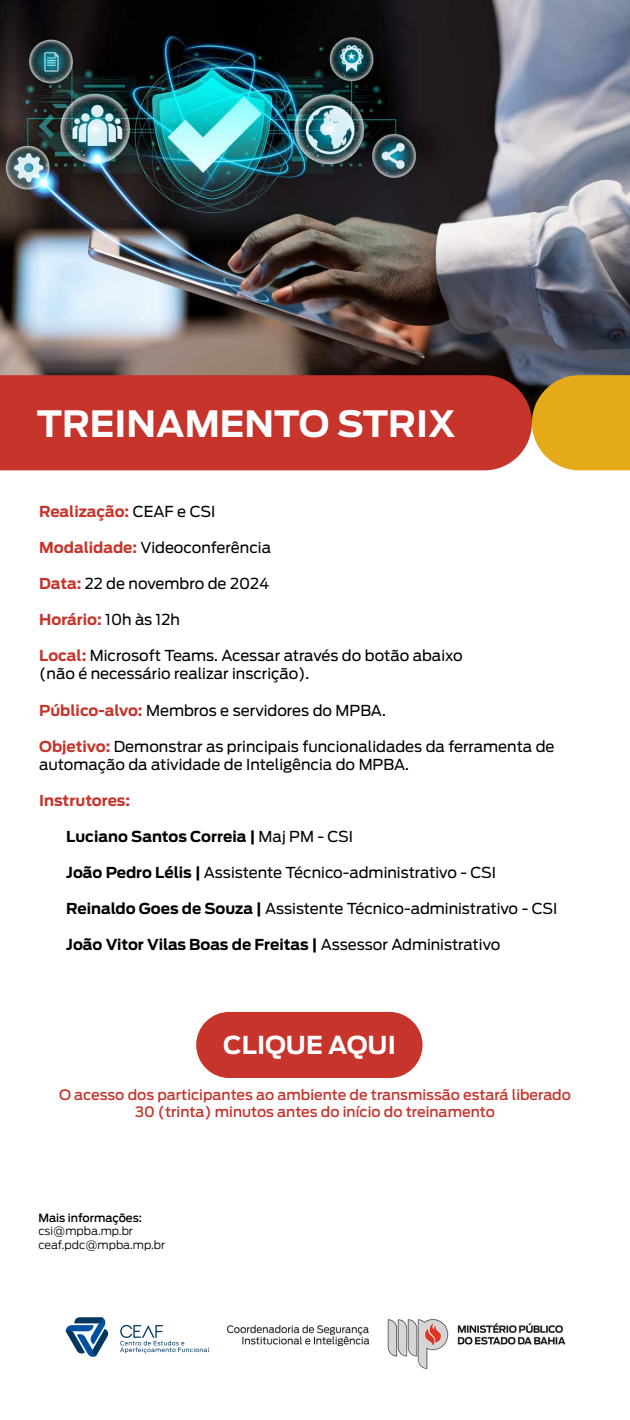
<style>
.page{position:relative;width:630px;height:1420px;background:#fff}
.page>*{position:absolute;margin:0;border:0;box-sizing:border-box;transform-origin:0 0}
.t1{font:700 36px "Antenna";color:#fff}
.t2{font:700 24.53px "Antenna";color:#fff}
.t3{font:15px/18px "Antenna";color:#000}
.t4{font:700 15px "Antenna";color:#000}
.t5{font:700 15px "Antenna";color:#c6342c}
.t6{font:500 14.25px/17.1px "Antenna";color:#c6342c;text-align:center}
.t7{font:300 11.25px/13.5px "Antenna";color:#000}
.t8{font:500 11.25px "Antenna";color:#000}
.s1{font-weight:400;color:#000}
.s2{font-weight:700;color:#c6342c}
.s3{font-weight:400}
.s4{font-weight:700}
</style>
<div class="page">
<img style="left:0;top:0;width:630px;height:375px">
<div style="left:196px;top:1011px;width:227px;height:66px;background:#c6342c;border-radius:33px"></div>
<div style="left:0;top:375px;width:532px;height:95px;background:#c6342c"></div>
<svg style="left:532px;top:375px;width:98px;height:95px;background:#dca828"></svg>
<img style="left:227px;top:1319px;width:339px;height:50px">
<svg style="left:66px;top:1317px;width:43px;height:40px"></svg>
<svg style="left:120px;top:1325px;width:89px;height:28px"></svg>
<h1 class="t1" style="left:37px;top:402px;width:421px">TREINAMENTO STRIX</h1>
<p class="t5" style="left:39px;top:503px;width:178px">Realização: <span class="s1">CEAF e CSI</span></p>
<p class="t3" style="left:39px;top:539px;width:233px"><span class="s2">Modalidade:</span> Videoconferência</p>
<p class="t3" style="left:39px;top:575px;width:231px"><span class="s2">Data:</span> 22 de novembro de 2024</p>
<p class="t5" style="left:39px;top:611px;width:142px">Horário: <span class="s1">10h às 12h</span></p>
<p class="t3" style="left:39px;top:647px;width:425px"><span class="s2">Local:</span> Microsoft Teams. Acessar através do botão abaixo (não é necessário realizar inscrição).</p>
<p class="t3" style="left:39px;top:701px;width:348px"><span class="s2">Público-alvo:</span> Membros e servidores do MPBA.</p>
<p class="t3" style="left:39px;top:737px;width:517px"><span class="s2">Objetivo:</span> Demonstrar as principais funcionalidades da ferramenta de automação da atividade de Inteligência do MPBA.</p>
<p class="t5" style="left:39px;top:791px;width:93px">Instrutores:</p>
<p class="t4" style="left:66px;top:827px;width:288px">Luciano Santos Correia | <span class="s3">Maj PM - CSI</span></p>
<p class="t3" style="left:66px;top:863px;width:432px"><span class="s4">João Pedro Lélis |</span> Assistente Técnico-administrativo - CSI</p>
<p class="t3" style="left:66px;top:899px;width:493px"><span class="s4">Reinaldo Goes de Souza |</span> Assistente Técnico-administrativo - CSI</p>
<p class="t4" style="left:66px;top:935px;width:436px">João Vitor Vilas Boas de Freitas | <span class="s3">Assessor Administrativo</span></p>
<h2 class="t2" style="left:223px;top:1029px;width:174px">CLIQUE AQUI</h2>
<p class="t6" style="left:59px;top:1085px;width:513px">O acesso dos participantes ao ambiente de transmissão estará liberado<br>30 (trinta) minutos antes do início do treinamento</p>
<p class="t8" style="left:38px;top:1210px;width:105px">Mais informações:</p>
<p class="t7" style="left:38px;top:1224px;width:128px">csi@mpba.mp.br ceaf.pdc@mpba.mp.br</p>
</div>
